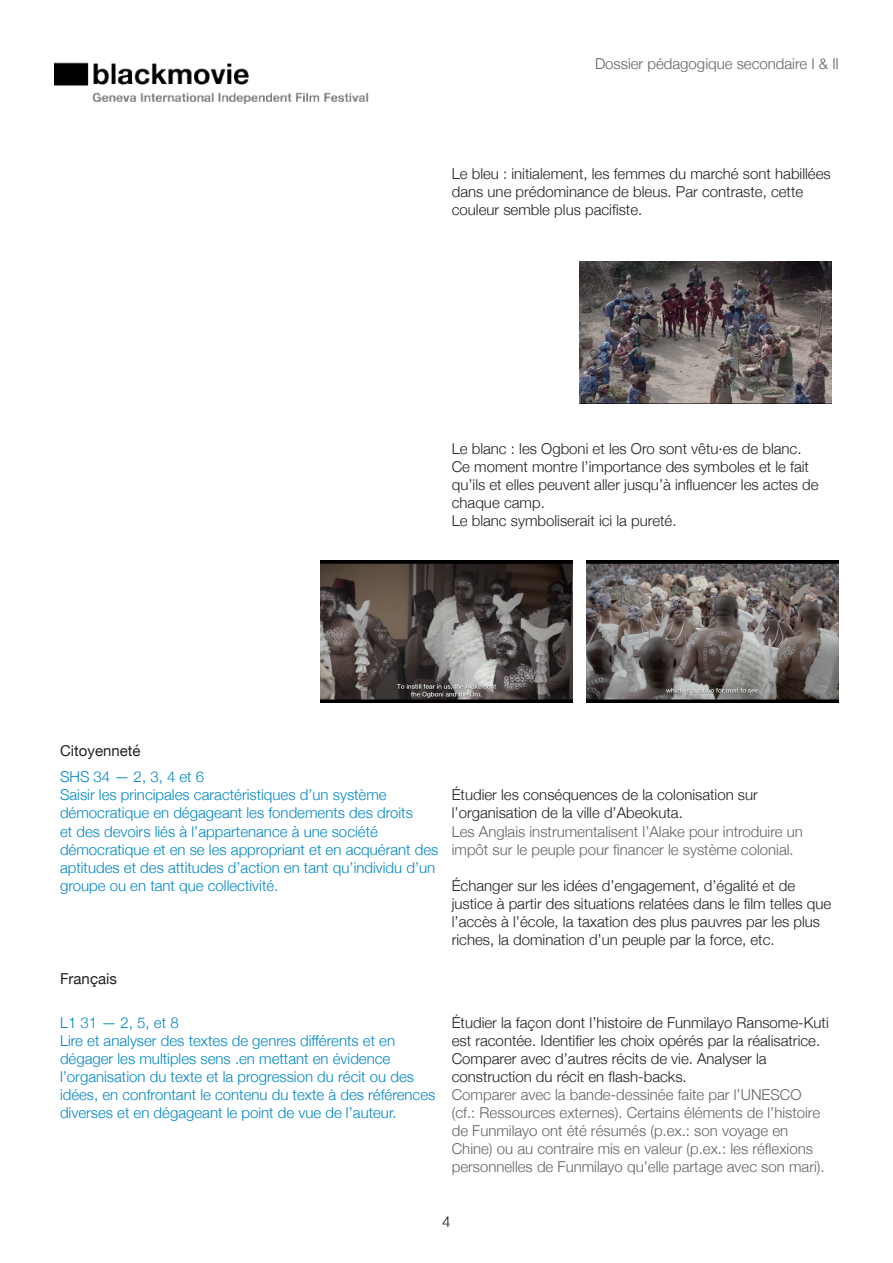
<style>
.page{position:relative;width:893px;height:1263px;background:#fff}
.page>*{position:absolute;margin:0;border:0;box-sizing:border-box;transform-origin:0 0}
.t1{font:300 15px/18px "Helvetica Neue";color:#231f20}
.t2{font:300 15px/18px "Helvetica Neue";color:#0087c7}
.t3{font:300 15px/18px "Helvetica Neue";color:#636366}
.t4{font:15px "Helvetica Neue";color:#231f20}
.t5{font:300 15px "Helvetica";color:#231f20}
</style>
<div class="page">
<img style="left:54px;top:62px;width:315px;height:42px">
<img style="left:580px;top:261px;width:252px;height:142px">
<img style="left:320px;top:561px;width:253px;height:141px">
<img style="left:587px;top:561px;width:252px;height:141px">
<p class="t3" style="left:595px;top:53px;width:245px">Dossier pédagogique secondaire I &amp; II</p>
<p class="t1" style="left:452px;top:163px;width:380px">Le bleu : initialement, les femmes du marché sont habillées dans une prédominance de bleus. Par contraste, cette couleur semble plus pacifiste.</p>
<p class="t1" style="left:452px;top:439px;width:368px">Le blanc : les Ogboni et les Oro sont vêtu·es de blanc.<br>Ce moment montre l’importance des symboles et le fait qu’ils et elles peuvent aller jusqu’à influencer les actes de chaque camp.<br>Le blanc symboliserait ici la pureté.</p>
<p class="t4" style="left:60px;top:740px;width:82px">Citoyenneté</p>
<p class="t2" style="left:60px;top:767px;width:380px">SHS 34 — 2, 3, 4 et 6<br>Saisir les principales caractéristiques d’un système démocratique en dégageant les fondements des droits<br>et des devoirs liés à l’appartenance à une société démocratique et en se les appropriant et en acquérant des aptitudes et des attitudes d’action en tant qu’individu d’un groupe ou en tant que collectivité.</p>
<p class="t1" style="left:452px;top:785px;width:308px">Étudier les conséquences de la colonisation sur l’organisation de la ville d’Abeokuta.</p>
<p class="t3" style="left:452px;top:821px;width:353px">Les Anglais instrumentalisent l’Alake pour introduire un impôt sur le peuple pour financer le système colonial.</p>
<p class="t1" style="left:452px;top:875px;width:381px">Échanger sur les idées d’engagement, d’égalité et de justice à partir des situations relatées dans le film telles que l’accès à l’école, la taxation des plus pauvres par les plus riches, la domination d’un peuple par la force, etc.</p>
<p class="t4" style="left:60px;top:967px;width:58px">Français</p>
<p class="t2" style="left:60px;top:1013px;width:377px">L1 31 — 2, 5, et 8<br>Lire et analyser des textes de genres différents et en dégager les multiples sens .en mettant en évidence l’organisation du texte et la progression du récit ou des idées, en confrontant le contenu du texte à des références diverses et en dégageant le point de vue de l’auteur.</p>
<p class="t1" style="left:452px;top:1013px;width:379px">Étudier la façon dont l’histoire de Funmilayo Ransome-Kuti est racontée. Identifier les choix opérés par la réalisatrice.<br>Comparer avec d’autres récits de vie. Analyser la construction du récit en flash-backs.</p>
<p class="t3" style="left:452px;top:1085px;width:374px">Comparer avec la bande-dessinée faite par l’UNESCO (cf.: Ressources externes). Certains éléments de l’histoire de Funmilayo ont été résumés (p.ex.: son voyage en Chine) ou au contraire mis en valeur (p.ex.: les réflexions personnelles de Funmilayo qu’elle partage avec son mari).</p>
<p class="t5" style="left:442px;top:1209px;width:10px">4</p>
</div>
